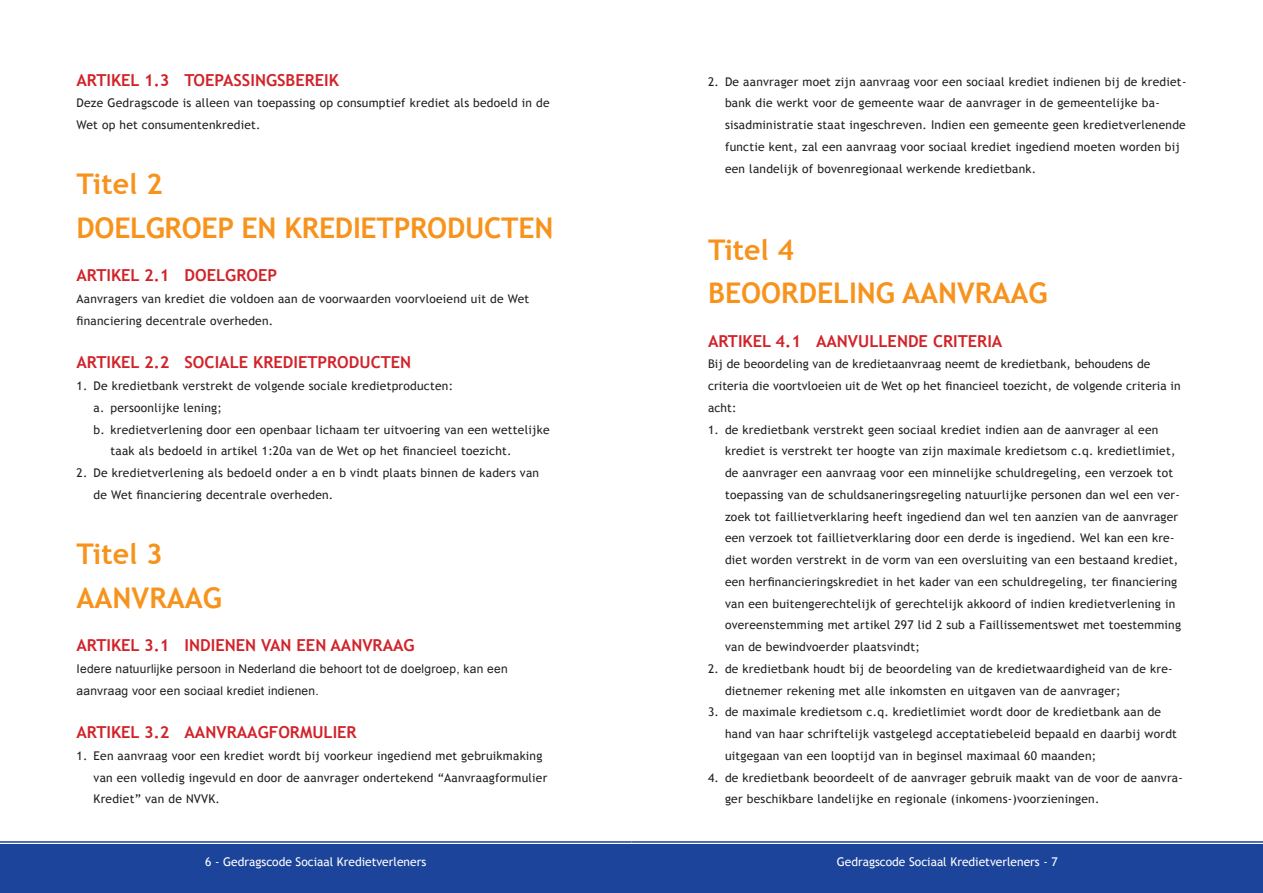
<style>
.page{position:relative;width:1263px;height:893px;background:#fff}
.page>*{position:absolute;margin:0;border:0;box-sizing:border-box;transform-origin:0 0}
.H1__titel{font:700 28.5px "Trebuchet MS";color:#f7931d}
.H2__artikel{font:700 16.5px "Trebuchet MS";color:#d1232a}
.PT{font:12px/21.8px "Trebuchet MS";letter-spacing:.02em;color:#231f20}
.PT-2{font:12px/21.8px "Arial";letter-spacing:.02em;color:#231f20}
.t1{font:12px "Trebuchet MS";color:#fff}
</style>
<div class="page">
<div style="left:0;top:844px;width:631px;height:49px;background:#1d449b"></div>
<div style="left:631px;top:844px;width:632px;height:49px;background:#1d449b"></div>
<hr style="left:0;top:841px;width:631px;height:2px;background:#1d449b">
<hr style="left:631px;top:841px;width:632px;height:2px;background:#1d449b">
<p class="H2__artikel" style="left:77px;top:69px;width:264px">ARTIKEL 1.3 TOEPASSINGSBEREIK</p>
<p class="PT" style="left:77px;top:92px;width:475px">Deze Gedragscode is alleen van toepassing op consumptief krediet als bedoeld in de<br>Wet op het consumentenkrediet.</p>
<p class="H1__titel" style="left:77px;top:166px;width:88px">Titel 2</p>
<p class="H1__titel" style="left:77px;top:210px;width:478px">DOELGROEP EN KREDIETPRODUCTEN</p>
<p class="H2__artikel" style="left:77px;top:265px;width:202px">ARTIKEL 2.1 DOELGROEP</p>
<p class="PT" style="left:77px;top:288px;width:454px">Aanvragers van krediet die voldoen aan de voorwaarden voorvloeiend uit de Wet financiering decentrale overheden.</p>
<p class="H2__artikel" style="left:77px;top:352px;width:336px">ARTIKEL 2.2 SOCIALE KREDIETPRODUCTEN</p>
<p class="PT" style="left:77px;top:375px;width:378px">1. De kredietbank verstrekt de volgende sociale kredietproducten:</p>
<p class="PT" style="left:94px;top:397px;width:130px">a. persoonlijke lening;</p>
<p class="PT" style="left:111px;top:419px;width:440px;text-indent:-17px">b. kredietverlening door een openbaar lichaam ter uitvoering van een wettelijke taak als bedoeld in artikel 1:20a van de Wet op het financieel toezicht.</p>
<p class="PT" style="left:94px;top:462px;width:447px;text-indent:-17px">2. De kredietverlening als bedoeld onder a en b vindt plaats binnen de kaders van de Wet financiering decentrale overheden.</p>
<p class="H1__titel" style="left:77px;top:536px;width:88px">Titel 3</p>
<p class="H1__titel" style="left:77px;top:580px;width:147px">AANVRAAG</p>
<p class="H2__artikel" style="left:77px;top:635px;width:340px">ARTIKEL 3.1 INDIENEN VAN EEN AANVRAAG</p>
<p class="PT-2" style="left:77px;top:658px;width:433px">Iedere natuurlijke persoon in Nederland die behoort tot de doelgroep, kan een aanvraag voor een sociaal krediet indienen.</p>
<p class="H2__artikel" style="left:77px;top:722px;width:282px">ARTIKEL 3.2 AANVRAAGFORMULIER</p>
<p class="PT" style="left:94px;top:745px;width:455px;text-indent:-17px">1. Een aanvraag voor een krediet wordt bij voorkeur ingediend met gebruikmaking van een volledig ingevuld en door de aanvrager ondertekend “Aanvraagformulier<br>Krediet” van de NVVK.</p>
<p class="PT" style="left:725px;top:71px;width:463px;text-indent:-17px">2. De aanvrager moet zijn aanvraag voor een sociaal krediet indienen bij de krediet&shy;bank die werkt voor de gemeente waar de aanvrager in de gemeentelijke ba&shy;sisadministratie staat ingeschreven. Indien een gemeente geen kredietverlenende functie kent, zal een aanvraag voor sociaal krediet ingediend moeten worden bij een landelijk of bovenregionaal werkende kredietbank.</p>
<p class="H1__titel" style="left:708px;top:232px;width:88px">Titel 4</p>
<p class="H1__titel" style="left:708px;top:275px;width:341px">BEOORDELING AANVRAAG</p>
<p class="H2__artikel" style="left:708px;top:330px;width:296px">ARTIKEL 4.1 AANVULLENDE CRITERIA</p>
<p class="PT" style="left:708px;top:353px;width:474px">Bij de beoordeling van de kredietaanvraag neemt de kredietbank, behoudens de criteria die voortvloeien uit de Wet op het financieel toezicht, de volgende criteria in acht:</p>
<p class="PT" style="left:725px;top:419px;width:458px;text-indent:-17px">1. de kredietbank verstrekt geen sociaal krediet indien aan de aanvrager al een krediet is verstrekt ter hoogte van zijn maximale kredietsom c.q. kredietlimiet, de aanvrager een aanvraag voor een minnelijke schuldregeling, een verzoek tot toepassing van de schuldsaneringsregeling natuurlijke personen dan wel een ver&shy;zoek tot faillietverklaring heeft ingediend dan wel ten aanzien van de aanvrager een verzoek tot faillietverklaring door een derde is ingediend. Wel kan een kre&shy;diet worden verstrekt in de vorm van een oversluiting van een bestaand krediet, een herfinancieringskrediet in het kader van een schuldregeling, ter financiering van een buitengerechtelijk of gerechtelijk akkoord of indien kredietverlening in overeenstemming met artikel 297 lid 2 sub a Faillissementswet met toestemming van de bewindvoerder plaatsvindt;</p>
<p class="PT" style="left:725px;top:658px;width:449px;text-indent:-17px">2. de kredietbank houdt bij de beoordeling van de kredietwaardigheid van de kre&shy;dietnemer rekening met alle inkomsten en uitgaven van de aanvrager;</p>
<p class="PT" style="left:725px;top:701px;width:453px;text-indent:-17px">3. de maximale kredietsom c.q. kredietlimiet wordt door de kredietbank aan de hand van haar schriftelijk vastgelegd acceptatiebeleid bepaald en daarbij wordt uitgegaan van een looptijd van in beginsel maximaal 60 maanden;</p>
<p class="PT" style="left:725px;top:767px;width:459px;text-indent:-17px">4. de kredietbank beoordeelt of de aanvrager gebruik maakt van de voor de aanvra&shy;ger beschikbare landelijke en regionale (inkomens-)voorzieningen.</p>
<p class="t1" style="left:205px;top:855px;width:222px">6 - Gedragscode Sociaal Kredietverleners</p>
<p class="t1" style="left:837px;top:855px;width:222px">Gedragscode Sociaal Kredietverleners - 7</p>
</div>
